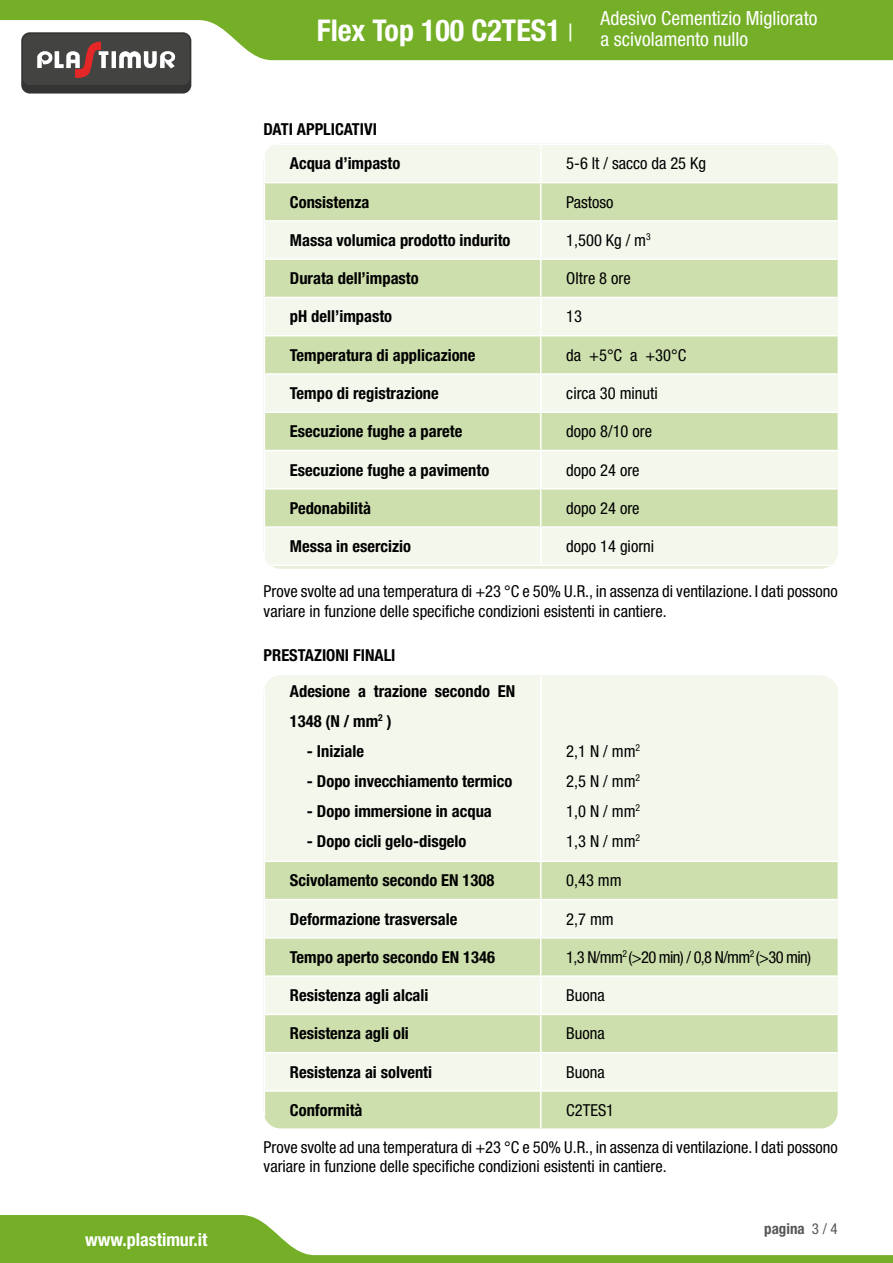
<style>
.page{position:relative;width:893px;height:1263px;background:#fff}
.page>*{position:absolute;margin:0;border:0;box-sizing:border-box;transform-origin:0 0}
.t1{font:700 condensed 30px "Helvetica Neue LT Pro";color:#fff}
.t2{font:condensed 19.5px/21px "Helvetica Neue LT Pro";color:#fff}
.t3{font:700 condensed 18px "Helvetica Neue LT Pro";color:#fff}
.t4{font:700 condensed 16.5px/34.3px "Helvetica Neue LT Pro";color:#000}
.t5{font:condensed 16.5px/30px "Helvetica Neue LT Pro";color:#000}
.t6{font:condensed 16.5px "Helvetica Neue LT Pro";letter-spacing:-.04em;color:#000}
.t7{font:700 condensed 16.5px "Helvetica Neue LT Pro";color:#000}
.t8{font:700 condensed 15px "Helvetica Neue LT Pro";color:#575756}
.s1{font-weight:400;font-size:24px}
.s2{font-weight:400}
</style>
<div class="page">
<div style="left:21px;top:32px;width:170px;height:62px;background:#343434;border-radius:9px"></div>
<div style="left:23px;top:34px;width:167px;height:51px;background:#434342;border-radius:7px"></div>
<svg style="left:37px;top:60px;width:138px;height:18px"></svg>
<svg style="left:0;top:0;width:893px;height:60px;fill:#74af27"></svg>
<svg style="left:0;top:1215px;width:893px;height:48px"></svg>
<div style="left:265px;top:145px;width:573px;height:420px;background:#f3f7ec"></div>
<svg style="left:265px;top:183px;width:573px;height:343px;background:#dee9c9"></svg>
<hr style="left:540px;top:145px;width:2px;height:37px;background:#fff">
<hr style="left:264px;top:182px;width:277px;height:1px;background:#fff">
<hr style="left:541px;top:182px;width:297px;height:1px;background:#fff">
<hr style="left:540px;top:183px;width:2px;height:37px;background:#fff">
<hr style="left:264px;top:220px;width:277px;height:2px;background:#fff">
<hr style="left:541px;top:220px;width:297px;height:2px;background:#fff">
<hr style="left:540px;top:222px;width:2px;height:36px;background:#fff">
<hr style="left:264px;top:258px;width:277px;height:2px;background:#fff">
<hr style="left:541px;top:258px;width:297px;height:2px;background:#fff">
<hr style="left:540px;top:260px;width:2px;height:37px;background:#fff">
<hr style="left:264px;top:297px;width:277px;height:1px;background:#fff">
<hr style="left:541px;top:297px;width:297px;height:1px;background:#fff">
<hr style="left:540px;top:298px;width:2px;height:37px;background:#fff">
<hr style="left:264px;top:335px;width:277px;height:1px;background:#fff">
<hr style="left:541px;top:335px;width:297px;height:1px;background:#fff">
<hr style="left:540px;top:336px;width:2px;height:37px;background:#fff">
<hr style="left:264px;top:373px;width:277px;height:2px;background:#fff">
<hr style="left:541px;top:373px;width:297px;height:2px;background:#fff">
<hr style="left:540px;top:375px;width:2px;height:36px;background:#fff">
<hr style="left:264px;top:411px;width:277px;height:2px;background:#fff">
<hr style="left:541px;top:411px;width:297px;height:2px;background:#fff">
<hr style="left:540px;top:413px;width:2px;height:37px;background:#fff">
<hr style="left:264px;top:450px;width:277px;height:1px;background:#fff">
<hr style="left:541px;top:450px;width:297px;height:1px;background:#fff">
<hr style="left:540px;top:451px;width:2px;height:37px;background:#fff">
<hr style="left:264px;top:488px;width:277px;height:2px;background:#fff">
<hr style="left:541px;top:488px;width:297px;height:2px;background:#fff">
<hr style="left:540px;top:490px;width:2px;height:36px;background:#fff">
<hr style="left:264px;top:526px;width:277px;height:2px;background:#fff">
<hr style="left:541px;top:526px;width:297px;height:2px;background:#fff">
<hr style="left:540px;top:528px;width:2px;height:37px;background:#fff">
<div style="left:265px;top:676px;width:573px;height:184px;background:#f3f7ec"></div>
<svg style="left:265px;top:862px;width:573px;height:266px;background:#dde9c8"></svg>
<hr style="left:540px;top:676px;width:1px;height:184px;background:#fff">
<hr style="left:540px;top:862px;width:1px;height:37px;background:#fff">
<hr style="left:264px;top:899px;width:277px;height:1px;background:#fff">
<hr style="left:541px;top:899px;width:297px;height:1px;background:#fff">
<hr style="left:540px;top:900px;width:1px;height:37px;background:#fff">
<hr style="left:264px;top:937px;width:277px;height:2px;background:#fff">
<hr style="left:541px;top:937px;width:297px;height:2px;background:#fff">
<hr style="left:540px;top:939px;width:1px;height:36px;background:#fff">
<hr style="left:264px;top:975px;width:277px;height:2px;background:#fff">
<hr style="left:541px;top:975px;width:297px;height:2px;background:#fff">
<hr style="left:540px;top:977px;width:1px;height:37px;background:#fff">
<hr style="left:264px;top:1014px;width:277px;height:1px;background:#fff">
<hr style="left:541px;top:1014px;width:297px;height:1px;background:#fff">
<hr style="left:540px;top:1015px;width:1px;height:37px;background:#fff">
<hr style="left:264px;top:1052px;width:277px;height:1px;background:#fff">
<hr style="left:541px;top:1052px;width:297px;height:1px;background:#fff">
<hr style="left:540px;top:1053px;width:1px;height:37px;background:#fff">
<hr style="left:264px;top:1090px;width:277px;height:2px;background:#fff">
<hr style="left:541px;top:1090px;width:297px;height:2px;background:#fff">
<hr style="left:540px;top:1092px;width:1px;height:36px;background:#fff">
<p class="t3" style="left:85px;top:1229px;width:124px">www.plastimur.it</p>
<h1 class="t1" style="left:317px;top:12px;width:258px">Flex Top 100 C2TES1 <span class="s1">|</span></h1>
<p class="t2" style="left:601px;top:7px;width:218px">Adesivo Cementizio Migliorato a scivolamento nullo</p>
<p class="t4" style="left:290px;top:112px;width:112px;text-indent:-26px">DATI APPLICATIVI<br>Acqua d’impasto</p>
<p class="t5" style="left:566px;top:148px;width:141px">5-6 lt / sacco da 25 Kg</p>
<p class="t4" style="left:290px;top:184px;width:81px">Consistenza</p>
<p class="t5" style="left:566px;top:187px;width:49px">Pastoso</p>
<p class="t4" style="left:290px;top:223px;width:222px">Massa volumica prodotto indurito</p>
<p class="t5" style="left:566px;top:225px;width:86px">1,500 Kg / m<sup>3</sup></p>
<p class="t4" style="left:290px;top:261px;width:130px">Durata dell’impasto</p>
<p class="t5" style="left:566px;top:263px;width:66px">Oltre 8 ore</p>
<p class="t4" style="left:290px;top:299px;width:104px">pH dell’impasto</p>
<p class="t5" style="left:566px;top:301px;width:17px">13</p>
<p class="t4" style="left:290px;top:337px;width:187px">Temperatura di applicazione</p>
<p class="t5" style="left:566px;top:340px;width:121px">da +5°C a +30°C</p>
<p class="t4" style="left:290px;top:376px;width:150px">Tempo di registrazione</p>
<p class="t5" style="left:566px;top:378px;width:93px">circa 30 minuti</p>
<p class="t4" style="left:290px;top:414px;width:174px">Esecuzione fughe a parete</p>
<p class="t5" style="left:566px;top:416px;width:87px">dopo 8/10 ore</p>
<p class="t4" style="left:290px;top:452px;width:201px">Esecuzione fughe a pavimento</p>
<p class="t5" style="left:566px;top:455px;width:75px">dopo 24 ore</p>
<p class="t4" style="left:290px;top:490px;width:83px">Pedonabilità</p>
<p class="t5" style="left:566px;top:493px;width:75px">dopo 24 ore</p>
<p class="t4" style="left:290px;top:529px;width:123px">Messa in esercizio</p>
<p class="t5" style="left:566px;top:531px;width:89px">dopo 14 giorni</p>
<p class="t5" style="left:264px;top:581px;width:576px;line-height:19.8px">Prove svolte ad una temperatura di +23 °C e 50% U.R., in assenza di ventilazione. I dati possono variare in funzione delle specifiche condizioni esistenti in cantiere.</p>
<p class="t7" style="left:264px;top:645px;width:133px">PRESTAZIONI FINALI</p>
<p class="t4" style="left:290px;top:675px;width:227px;line-height:30px">Adesione a trazione secondo EN<br>1348 (N / mm<sup>2</sup> )</p>
<p class="t4" style="left:307px;top:733px;width:59px">- Iniziale</p>
<p class="t4" style="left:307px;top:763px;width:207px">- Dopo invecchiamento termico</p>
<p class="t4" style="left:307px;top:793px;width:186px">- Dopo immersione in acqua</p>
<p class="t4" style="left:307px;top:823px;width:161px">- Dopo cicli gelo-disgelo</p>
<p class="t5" style="left:566px;top:735px;width:75px;text-align:justify">2,1 N / mm<sup>2<br></sup>2,5 N / mm<sup>2<br></sup>1,0 N / mm<sup>2<br></sup>1,3 N / mm<sup>2</sup></p>
<p class="t4" style="left:290px;top:863px;width:206px">Scivolamento secondo EN 1308</p>
<p class="t5" style="left:566px;top:865px;width:57px">0,43 mm</p>
<p class="t4" style="left:290px;top:901px;width:169px">Deformazione trasversale</p>
<p class="t5" style="left:566px;top:904px;width:49px">2,7 mm</p>
<p class="t4" style="left:290px;top:940px;width:207px">Tempo aperto secondo EN 1346</p>
<p class="t6" style="left:566px;top:947px;width:246px">1,3 N/mm<sup>2</sup> (&gt;20 min) / 0,8 N/mm<sup>2</sup> (&gt;30 min)</p>
<p class="t4" style="left:290px;top:978px;width:140px">Resistenza agli alcali</p>
<p class="t5" style="left:566px;top:980px;width:40px">Buona</p>
<p class="t4" style="left:290px;top:1016px;width:121px">Resistenza agli oli</p>
<p class="t5" style="left:566px;top:1018px;width:40px">Buona</p>
<p class="t4" style="left:290px;top:1054px;width:144px">Resistenza ai solventi</p>
<p class="t5" style="left:566px;top:1057px;width:40px">Buona</p>
<p class="t4" style="left:290px;top:1093px;width:74px">Conformità</p>
<p class="t5" style="left:566px;top:1095px;width:49px">C2TES1</p>
<p class="t5" style="left:264px;top:1137px;width:576px;line-height:19.8px">Prove svolte ad una temperatura di +23 °C e 50% U.R., in assenza di ventilazione. I dati possono variare in funzione delle specifiche condizioni esistenti in cantiere.</p>
<p class="t8" style="left:764px;top:1220px;width:75px">pagina <span class="s2">3 / 4</span></p>
</div>
